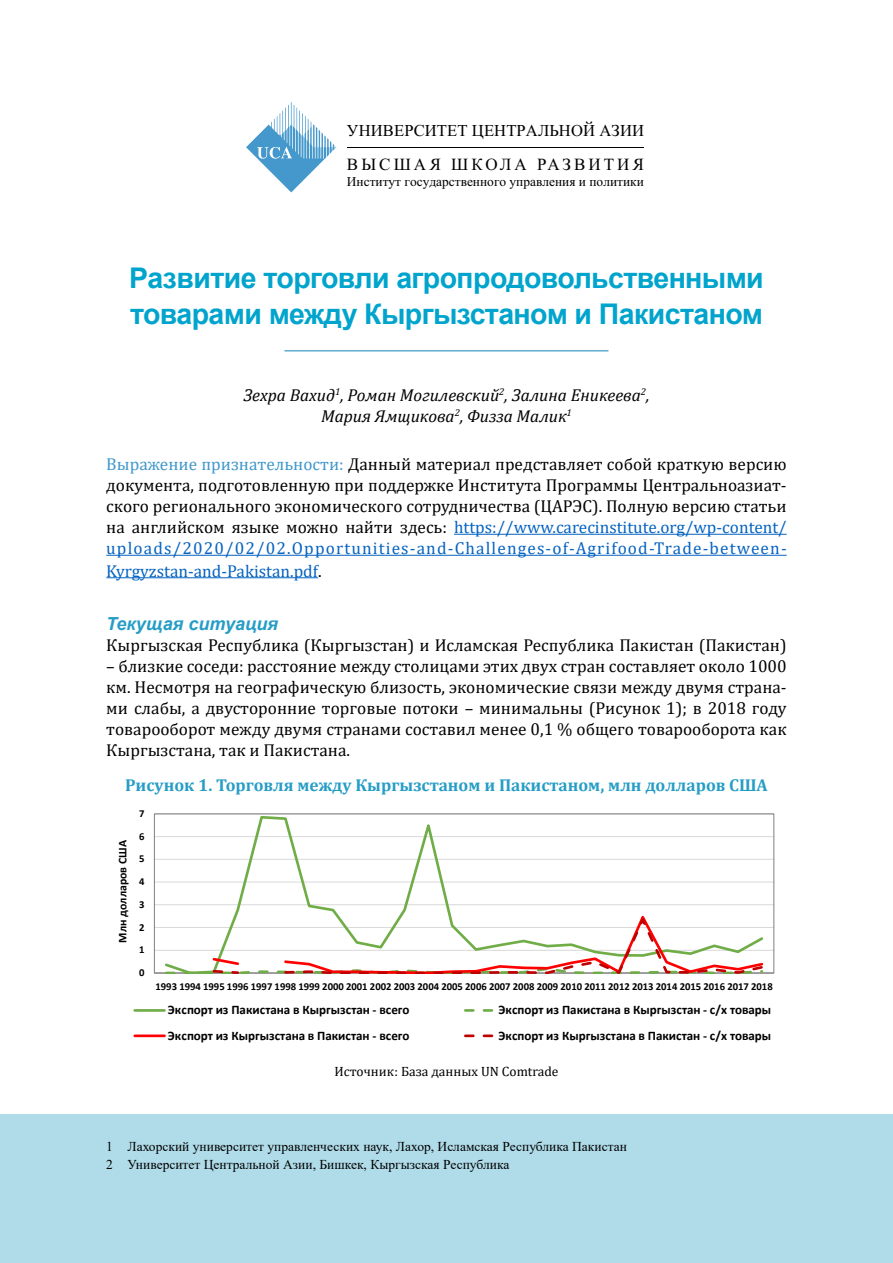
<style>
.page{position:relative;width:893px;height:1263px;background:#fff}
.page>*{position:absolute;margin:0;border:0;box-sizing:border-box;transform-origin:0 0}
.t1{font:700 28.5px/36px "Arial";letter-spacing:-.02em;color:#00a4cd}
.t2{font:italic 700 18px "Arial";color:#269dc6}
.t3{font:17.25px/21.3px "Cambria";color:#000;text-align:justify}
.t4{font:italic 17.25px/21px "Cambria";color:#000;text-align:center}
.t5{font:700 17.25px "Cambria";color:#269dc6}
.t6{font:17.1px "Times New Roman";letter-spacing:.175em;color:#000}
.t7{font:16.65px "Times New Roman";letter-spacing:.005em;color:#000}
.t8{font:13.5px/18px "Times New Roman";color:#000}
.t9{font:13.5px "Cambria";color:#000}
.t10{font:13.35px "Times New Roman";color:#000}
.t11{font:700 13.05px "Calibri";color:#000}
.t12{font:700 11.85px "Calibri";letter-spacing:.005em;color:#000}
.t13{font:700 10.65px "Calibri";color:#000}
.s1{color:#3e97cb}
.s2{color:#0563c1}
</style>
<div class="page">
<div style="left:0;top:1114px;width:893px;height:149px;background:#b0dcea"></div>
<hr style="left:284px;top:350px;width:324px;height:1px;background:#61accf">
<hr style="left:454px;top:534px;width:333px;height:1px;background:#0563c1">
<hr style="left:106px;top:555px;width:681px;height:1px;background:#0563c1">
<hr style="left:106px;top:577px;width:212px;height:1px;background:#0563c1">
<hr style="left:154px;top:950px;width:620px;height:1px;background:#d9d9d9">
<hr style="left:154px;top:927px;width:620px;height:1px;background:#d9d9d9">
<hr style="left:154px;top:904px;width:620px;height:1px;background:#d9d9d9">
<hr style="left:154px;top:881px;width:620px;height:1px;background:#d9d9d9">
<hr style="left:154px;top:859px;width:620px;height:1px;background:#d9d9d9">
<hr style="left:154px;top:836px;width:620px;height:1px;background:#d9d9d9">
<hr style="left:154px;top:972px;width:620px;height:1px;background:#7f7f7f">
<svg style="left:163px;top:814px;width:602px;height:160px"></svg>
<svg style="left:164px;top:911px;width:601px;height:63px"></svg>
<hr style="left:135px;top:1009px;width:30px;height:3px;background:#70ad47">
<svg style="left:465px;top:1009px;width:29px;height:3px"></svg>
<hr style="left:135px;top:1034px;width:30px;height:3px;background:#f00">
<svg style="left:465px;top:1034px;width:29px;height:3px"></svg>
<svg style="left:246px;top:102px;width:90px;height:90px"></svg>
<hr style="left:347px;top:147px;width:297px;height:1px;background:#000">
<p class="t7" style="left:347px;top:122px;width:299px">УНИВЕРСИТЕТ ЦЕНТРАЛЬНОЙ АЗИИ</p>
<p class="t10" style="left:347px;top:175px;width:298px">Институт государственного управления и политики</p>
<p class="t6" style="left:347px;top:155px;width:298px">ВЫСШАЯ ШКОЛА РАЗВИТИЯ</p>
<h1 class="t1" style="left:129px;top:260px;width:636px">Развитие торговли агропродовольственными товарами между Кыргызстаном и Пакистаном</h1>
<p class="t4" style="left:243px;top:384px;width:408px">Зехра Вахид<sup>1</sup>, Роман Могилевский<sup>2</sup>, Залина Еникеева<sup>2</sup>,<br>Мария Ямщикова<sup>2</sup>, Физза Малик<sup>1</sup></p>
<p class="t3" style="left:106px;top:454px;width:682px"><span class="s1">Выражение признательности:</span> Данный материал представляет собой краткую версию документа, подготовленную при поддержке Института Программы Центральноазиат&shy;ского регионального экономического сотрудничества (ЦАРЭС). Полную версию статьи на английском языке можно найти здесь: <span class="s2">https://www.carecinstitute.org/wp-content/ uploads/2020/02/02.Opportunities-and-Challenges-of-Agrifood-Trade-between-Kyrgyzstan-and-Pakistan.pdf</span>.</p>
<p class="t2" style="left:106px;top:612px;width:173px">Текущая ситуация</p>
<p class="t3" style="left:106px;top:634px;width:682px">Кыргызская Республика (Кыргызстан) и Исламская Республика Пакистан (Пакистан)</p>
<p class="t3" style="left:106px;top:656px;width:682px">– близкие соседи: расстояние между столицами этих двух стран составляет около 1000 км. Несмотря на географическую близость, экономические связи между двумя страна&shy;ми слабы, а двусторонние торговые потоки – минимальны (Рисунок 1); в 2018 году товарооборот между двумя странами составил менее 0,1 % общего товарооборота как Кыргызстана, так и Пакистана.</p>
<p class="t5" style="left:125px;top:773px;width:644px">Рисунок 1. Торговля между Кыргызстаном и Пакистаном, млн долларов США</p>
<p class="t12" style="left:114px;top:942px;width:104px;rotate:-90deg">Млн долларов США</p>
<p class="t13" style="left:139px;top:806px;width:7px">7</p>
<p class="t13" style="left:139px;top:828px;width:7px">6</p>
<p class="t13" style="left:139px;top:851px;width:7px">5</p>
<p class="t13" style="left:139px;top:874px;width:7px">4</p>
<p class="t13" style="left:139px;top:897px;width:7px">3</p>
<p class="t13" style="left:139px;top:919px;width:7px">2</p>
<p class="t13" style="left:139px;top:942px;width:7px">1</p>
<p class="t13" style="left:139px;top:965px;width:7px">0</p>
<p class="t13" style="left:155px;top:979px;width:619px">1993 1994 1995 1996 1997 1998 1999 2000 2001 2002 2003 2004 2005 2006 2007 2008 2009 2010 2011 2012 2013 2014 2015 2016 2017 2018</p>
<p class="t11" style="left:168px;top:1000px;width:243px">Экспорт из Пакистана в Кыргызстан - всего</p>
<p class="t11" style="left:498px;top:1000px;width:274px">Экспорт из Пакистана в Кыргызстан - с/х товары</p>
<p class="t11" style="left:168px;top:1026px;width:243px">Экспорт из Кыргызстана в Пакистан - всего</p>
<p class="t11" style="left:498px;top:1026px;width:274px">Экспорт из Кыргызстана в Пакистан - с/х товары</p>
<p class="t9" style="left:334px;top:1064px;width:226px">Источник: База данных UN Comtrade</p>
<p class="t8" style="left:106px;top:1137px;width:522px">1 Лахорский университет управленческих наук, Лахор, Исламская Республика Пакистан<br>2 Университет Центральной Азии, Бишкек, Кыргызская Республика</p>
</div>
